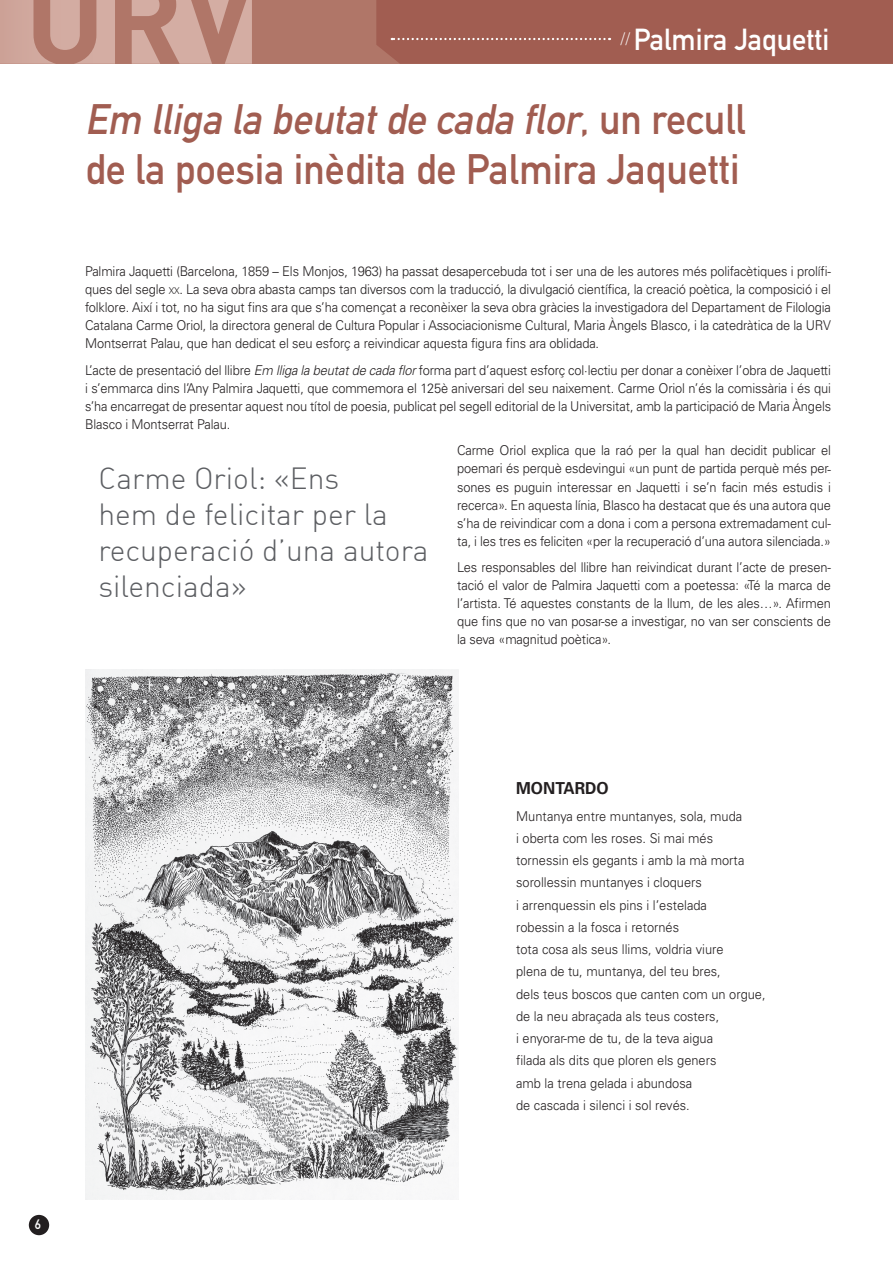
<style>
.page{position:relative;width:893px;height:1263px;background:#fff}
.page>*{position:absolute;margin:0;border:0;box-sizing:border-box;transform-origin:0 0}
.t1{font:42px/50.4px "DIN Mittelschrift";color:#a15d51;scale:.95 1}
.t2{font:30px/36px "DIN Light Alternate";color:#5c5e62}
.t3{font:30px "DIN Mittelschrift";color:#fff;scale:.95 1}
.t4{font:700 16.5px "Univers";color:#231f20;scale:.95 1}
.t5{font:300 13.5px/18px "Univers";color:#231f20;text-align:justify;scale:.95 1}
.t6{font:13.5px "DIN Mittelschrift";color:#fff;scale:.95 1}
.s1{font-style:italic}
.s2{font-size:9.45px}
</style>
<div class="page">
<div style="left:28px;top:1214px;width:22px;height:22px;background:#231f20;border-radius:50%"></div>
<div style="left:27px;top:1212px;width:24px;height:25px;border:2px solid #fff;border-radius:50%"></div>
<div style="left:0;top:0;width:893px;height:64px;background:#b07668"></div>
<img style="left:0;top:0;width:252px;height:64px">
<div style="left:376px;top:0;width:517px;height:64px;background:#a15d51"></div>
<img style="left:85px;top:670px;width:373px;height:529px">
<h2 class="t3" style="left:620px;top:22px;width:221px"><sup>//</sup> Palmira Jaquetti</h2>
<h1 class="t1" style="left:85px;top:94px;width:697px"><span class="s1">Em lliga la beutatde cada flor</span>, u n r e c u l l de la poesia inèdita de Palmira Jaquetti</h1>
<p class="t5" style="left:85px;top:263px;width:787px">Palmira Jaquetti (Barcelona, 1859 – Els Monjos, 1963) ha passat desapercebuda tot i ser una de les autores més polifacètiques i prolífi&shy;ques del segle <span class="s2">xx</span>. La seva obra abasta camps tan diversos com la traducció, la divulgació científica, la creació poètica, la composició i el folklore. Així i tot, no ha sigut fins ara que s’ha començat a reconèixer la seva obra gràcies la investigadora del Departament de Filologia Catalana Carme Oriol, la directora general de Cultura Popular i Associacionisme Cultural, Maria Àngels Blasco, i la catedràtica de la URV Montserrat Palau, que han dedicat el seu esforç a reivindicar aquesta figura fins ara oblidada.</p>
<p class="t5" style="left:85px;top:361px;width:787px">L’acte de presentació del llibre <span class="s1">Em lliga la beutat de cada flor</span> forma part d’aquest esforç col·lectiu per donar a conèixer l’obra de Jaquetti i s’emmarca dins l’Any Palmira Jaquetti, que commemora el 125è aniversari del seu naixement. Carme Oriol n’és la comissària i és qui s’ha encarregat de presentar aquest nou títol de poesia, publicat pel segell editorial de la Universitat, amb la participació de Maria Àngels Blasco i Montserrat Palau.</p>
<p class="t5" style="left:457px;top:442px;width:395px">Carme Oriol explica que la raó per la qual han decidit publicar el poemari és perquè esdevingui «un punt de partida perquè més per&shy;sones es puguin interessar en Jaquetti i se’n facin més estudis i recerca». En aquesta línia, Blasco ha destacat que és una autora que s’ha de reivindicar com a dona i com a persona extremadament cul&shy;ta, i les tres es feliciten «per la recuperació d’una autora silenciada.»</p>
<p class="t5" style="left:457px;top:558px;width:395px">Les responsables del llibre han reivindicat durant l’acte de presen&shy;tació el valor de Palmira Jaquetti com a poetessa: «Té la marca de l’artista. Té aquestes constants de la llum, de les ales…». Afirmen que fins que no van posar-se a investigar, no van ser conscients de la seva «magnitud poètica».</p>
<h2 class="t2" style="left:98px;top:459px;width:331px">Carme Oriol: «Ens<br>hem de felicitar per la recuperació d’una autora silenciada»</h2>
<p class="t6" style="left:35px;top:1216px;width:8px">6</p>
<p class="t4" style="left:516px;top:778px;width:99px">MONTARDO</p>
<p class="t5" style="left:516px;top:805px;width:264px;line-height:22.2px;text-align:left">Muntanya entre muntanyes, sola, muda<br>i oberta com les roses. Si mai més tornessin els gegants i amb la mà morta sorollessin muntanyes i cloquers<br>i arrenquessin els pins i l’estelada<br>robessin a la fosca i retornés<br>tota cosa als seus llims, voldria viure<br>plena de tu, muntanya, del teu bres,<br>dels teus boscos que canten com un orgue, de la neu abraçada als teus costers,<br>i enyorar-me de tu, de la teva aigua<br>filada als dits que ploren els geners<br>amb la trena gelada i abundosa<br>de cascada i silenci i sol revés.</p>
</div>
